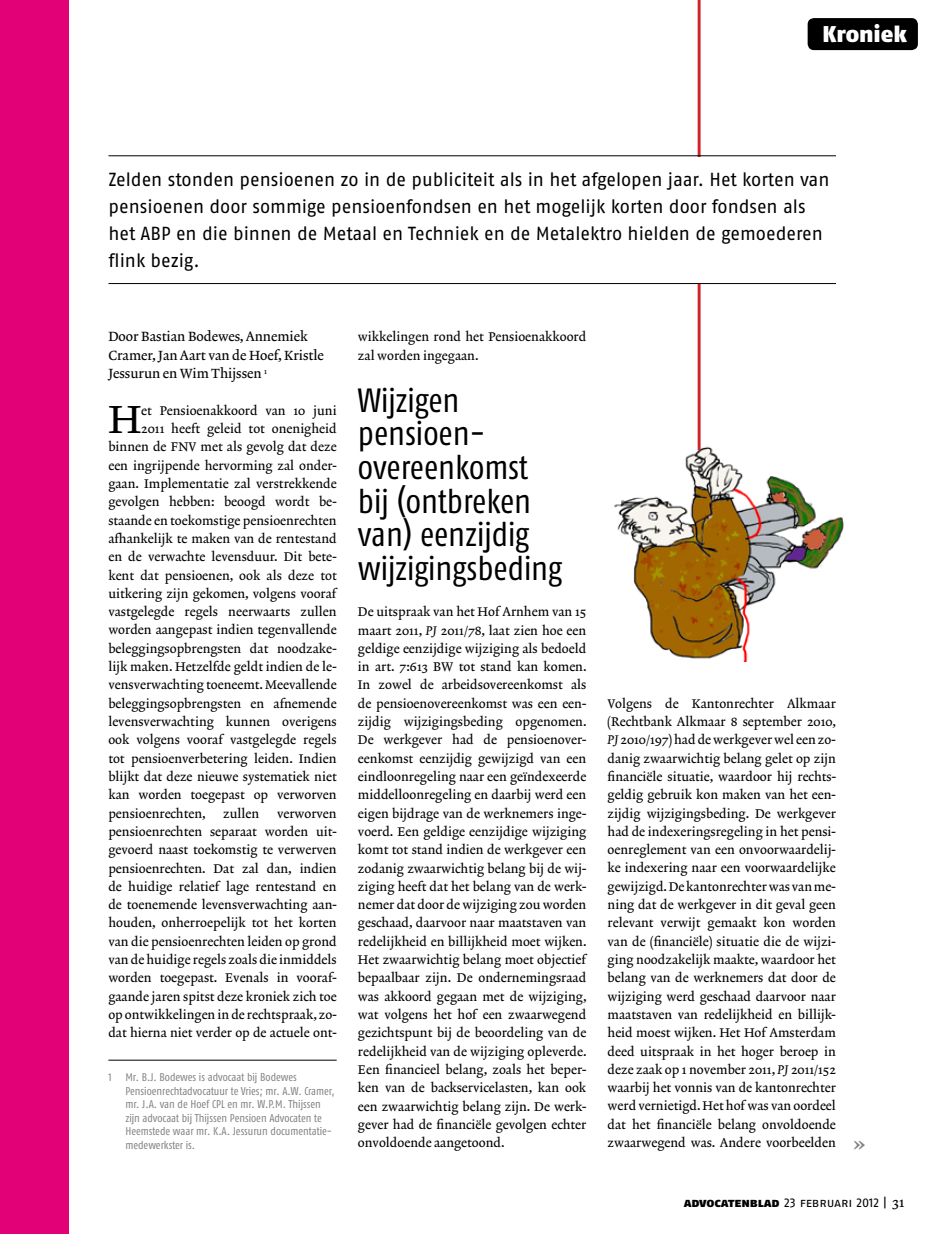
<style>
.page{position:relative;width:936px;height:1234px;background:#fff}
.page>*{position:absolute;margin:0;border:0;box-sizing:border-box;transform-origin:0 0}
.t1{font:39.75px "Lexicon No 2 Roman A Txt";color:#000}
.t2{font:33.6px/33.6px "Fago Co Regular Lf";color:#000}
.t3{font:22.8px "Fago No Black Lf";letter-spacing:-.005em;color:#fff}
.t4{font:21.9px "Lexicon No 2 Roman D Txt";color:#808285}
.t5{font:18.9px/27px "Fago No Regular LF";color:#000}
.t6{font:13.5px/18.3px "Lexicon No 2 Roman A Txt";letter-spacing:-.005em;color:#000}
.t7{font:12.75px/18.3px "Lexicon No 2 Roman A Txt";color:#000;text-align:justify}
.t8{font:12.75px "Fago No Regular Lf Caps";letter-spacing:-.01em;color:#000}
.t9{font:11.25px/13.5px "Fago Co Regular Lf";color:#808285}
.s1{font-family:"Lexicon No 2 Italic A Txt"}
.s2{font-family:"Fago No Black Lf Caps"}
.s3{font-family:"Lexicon No 2 Roman A Txt";font-size:14.25px}
</style>
<div class="page">
<hr style="left:697px;top:0;width:3px;height:156px;background:#d2232a">
<hr style="left:108px;top:1059px;width:229px;height:1px;background:#000">
<div style="left:807px;top:18px;width:110px;height:32px;background:#000;border-radius:6px"></div>
<div style="left:0;top:0;width:68px;height:1233px;background:#e20177"></div>
<hr style="left:108px;top:155px;width:728px;height:1px;background:#000">
<hr style="left:108px;top:283px;width:728px;height:1px;background:#000">
<img style="left:614px;top:437px;width:230px;height:224px">
<hr style="left:697px;top:284px;width:3px;height:166px;background:#d2232a">
<h3 class="t3" style="left:822px;top:20px;width:86px">Kroniek</h3>
<p class="t5" style="left:108px;top:166px;width:722px">Zelden stonden pensioenen zo in de publiciteit als in het afgelopen jaar. Het korten van pensioenen door sommige pensioenfondsen en het mogelijk korten door fondsen als het ABP en die binnen de Metaal en Techniek en de Metalektro hielden de gemoederen flink bezig.</p>
<p class="t6" style="left:108px;top:328px;width:217px">Door Bastian Bodewes, Annemiek<br>Cramer, Jan Aart van de Hoef, Kristle<br>Jessurun en Wim Thijssen <sup>1</sup></p>
<h1 class="t1" style="left:108px;top:396px;width:34px">H</h1>
<p class="t7" style="left:141px;top:402px;width:197px">et Pensioenakkoord van 10 juni</p>
<p class="t7" style="left:141px;top:420px;width:197px">2011 heeft geleid tot onenigheid</p>
<p class="t7" style="left:108px;top:438px;width:230px">binnen de FNV met als gevolg dat deze</p>
<p class="t7" style="left:108px;top:456px;width:230px">een ingrijpende hervorming zal onder-</p>
<p class="t7" style="left:108px;top:475px;width:230px">gaan. Implementatie zal verstrekkende</p>
<p class="t7" style="left:108px;top:493px;width:230px">gevolgen hebben: beoogd wordt be-</p>
<p class="t7" style="left:108px;top:511px;width:230px">staande en toekomstige pensioenrechten</p>
<p class="t7" style="left:108px;top:530px;width:230px">afhankelijk te maken van de rentestand</p>
<p class="t7" style="left:108px;top:548px;width:230px">en de verwachte levensduur. Dit bete-</p>
<p class="t7" style="left:108px;top:566px;width:230px">kent dat pensioenen, ook als deze tot</p>
<p class="t7" style="left:108px;top:584px;width:229px">uitkering zijn gekomen, volgens vooraf</p>
<p class="t7" style="left:108px;top:603px;width:230px">vastgelegde regels neerwaarts zullen</p>
<p class="t7" style="left:108px;top:621px;width:230px">worden aangepast indien tegenvallende</p>
<p class="t7" style="left:108px;top:639px;width:230px">beleggingsopbrengsten dat noodzake-</p>
<p class="t7" style="left:108px;top:658px;width:230px">lijk maken. Hetzelfde geldt indien de le-</p>
<p class="t7" style="left:108px;top:676px;width:230px">vensverwachting toeneemt. Meevallende</p>
<p class="t7" style="left:108px;top:694px;width:230px">beleggingsopbrengsten en afnemende</p>
<p class="t7" style="left:108px;top:713px;width:230px">levensverwachting kunnen overigens</p>
<p class="t7" style="left:108px;top:731px;width:230px">ook volgens vooraf vastgelegde regels</p>
<p class="t7" style="left:108px;top:749px;width:230px">tot pensioenverbetering leiden. Indien</p>
<p class="t7" style="left:108px;top:767px;width:230px">blijkt dat deze nieuwe systematiek niet</p>
<p class="t7" style="left:108px;top:786px;width:230px">kan worden toegepast op verworven</p>
<p class="t7" style="left:108px;top:804px;width:99px">pensioenrechten,</p>
<p class="t7" style="left:223px;top:804px;width:38px">zullen</p>
<p class="t7" style="left:108px;top:804px;width:230px;text-indent:169px">verworven pensioenrechten separaat worden uit&shy;gevoerd naast toekomstig te verwerven pensioenrechten. Dat zal dan, indien de huidige relatief lage rentestand en de toenemende levensverwachting aan&shy;houden, onherroepelijk tot het korten van die pensioenrechten leiden op grond van de huidige regels zoals die inmiddels worden toegepast. Evenals in vooraf&shy;gaande jaren spitst deze kroniek zich toe op ontwikkelingen in de rechtspraak, zo&shy;dat hierna niet verder op de actuele ont-</p>
<p class="t9" style="left:125px;top:1070px;width:210px;text-indent:-17px">1 Mr. B.J. Bodewes is advocaat bij Bodewes Pensioenrechtadvocatuur te Vries; mr. A.W. Cramer, mr. J.A. van de Hoef CPL en mr. W.P.M. Thijssen zijn advocaat bij Thijssen Pensioen Advocaten te Heemstede waar mr. K.A. Jessurun documentatie&shy;medewerkster is.</p>
<p class="t7" style="left:358px;top:328px;width:230px">wikkelingen rond het Pensioenakkoord zal worden ingegaan.</p>
<h2 class="t2" style="left:358px;top:383px;width:206px">Wijzigen pensioen&shy;overeenkomst bij (ontbreken van) eenzijdig wijzigingsbeding</h2>
<p class="t7" style="left:358px;top:603px;width:230px">De uitspraak van het Hof Arnhem van 15 maart 2011, <span class="s1">PJ</span> 2011/78, laat zien hoe een geldige eenzijdige wijziging als bedoeld in art. 7:613 BW tot stand kan komen.<br>In zowel de arbeidsovereenkomst als de pensioenovereenkomst was een een&shy;zijdig wijzigingsbeding opgenomen.<br>De werkgever had de pensioenover&shy;eenkomst eenzijdig gewijzigd van een eindloonregeling naar een geïndexeerde middelloonregeling en daarbij werd een eigen bijdrage van de werknemers inge&shy;voerd. Een geldige eenzijdige wijziging komt tot stand indien de werkgever een zodanig zwaarwichtig belang bij de wij&shy;ziging heeft dat het belang van de werk&shy;nemer dat door de wijziging zou worden geschaad, daarvoor naar maatstaven van redelijkheid en billijkheid moet wijken.<br>Het zwaarwichtig belang moet objectief bepaalbaar zijn. De ondernemingsraad was akkoord gegaan met de wijziging, wat volgens het hof een zwaarwegend gezichtspunt bij de beoordeling van de redelijkheid van de wijziging opleverde.<br>Een financieel belang, zoals het beper&shy;ken van de backservicelasten, kan ook een zwaarwichtig belang zijn. De werk&shy;gever had de financiële gevolgen echter onvoldoende aangetoond.</p>
<p class="t7" style="left:607px;top:694px;width:230px">Volgens de Kantonrechter Alkmaar (Rechtbank Alkmaar 8 september 2010, <span class="s1">PJ</span> 2010/197) had de werkgever wel een zo&shy;danig zwaarwichtig belang gelet op zijn financiële situatie, waardoor hij rechts&shy;geldig gebruik kon maken van het een&shy;zijdig wijzigingsbeding. De werkgever had de indexeringsregeling in het pensi&shy;oenreglement van een onvoorwaardelij&shy;ke indexering naar een voorwaardelijke gewijzigd. De kantonrechter was van me&shy;ning dat de werkgever in dit geval geen relevant verwijt gemaakt kon worden van de (financiële) situatie die de wijzi&shy;ging noodzakelijk maakte, waardoor het belang van de werknemers dat door de wijziging werd geschaad daarvoor naar maatstaven van redelijkheid en billijk&shy;heid moest wijken. Het Hof Amsterdam deed uitspraak in het hoger beroep in deze zaak op 1 november 2011, <span class="s1">PJ</span> 2011/152 waarbij het vonnis van de kantonrechter werd vernietigd. Het hof was van oordeel dat het financiële belang onvoldoende zwaarwegend was. Andere voorbeelden</p>
<h3 class="t4" style="left:853px;top:1129px;width:14px">»</h3>
<p class="t8" style="left:683px;top:1194px;width:222px"><span class="s2">advocatenblad</span> 23 februari 2012 | <span class="s3">31</span></p>
</div>
